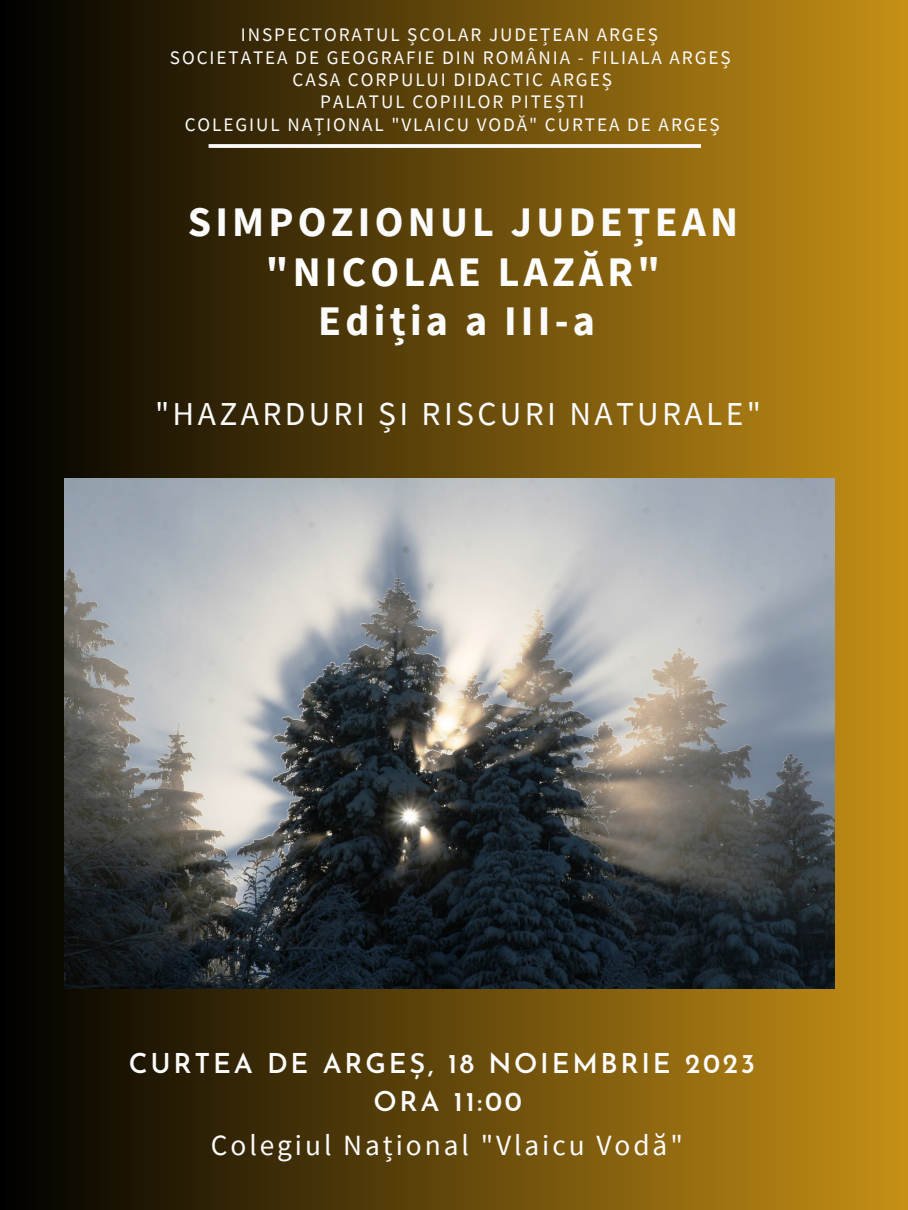
<style>
.page{position:relative;width:908px;height:1210px;background:#fff}
.page>*{position:absolute;margin:0;border:0;box-sizing:border-box;transform-origin:0 0}
.t1{font:700 42.07px "Source Sans Pro";letter-spacing:.1em;color:#fbfbfb}
.t2{font:700 42.07px "Source Sans Pro";letter-spacing:.1em;color:#fff}
.t3{font:33.46px "Source Sans Pro";letter-spacing:.1em;color:#fbfbfb}
.t4{font:29.33px "Source Sans Pro";letter-spacing:.1em;color:#fbfbfb}
.t5{font:600 27.27px "Josefin Sans";letter-spacing:.1em;color:#fbfbfb}
.t6{font:19.14px/22.3px "Source Sans Pro";letter-spacing:.1em;color:#fbfbfb;text-align:center}
.s1{color:#fbfbfb}
</style>
<div class="page">
<div style="left:0;top:0;width:907px;height:1210px;background:linear-gradient(to right,#000,#c69016)"></div>
<img style="left:208px;top:144px;width:491px;height:4px">
<img style="left:65px;top:478px;width:768px;height:510px">
<p class="t6" style="left:241px;top:23px;width:418px">INSPECTORATUL ȘCOLAR JUDEȚEAN ARGEȘ</p>
<p class="t6" style="left:170px;top:46px;width:562px">SOCIETATEA DE GEOGRAFIE DIN ROMÂNIA - FILIALA ARGEȘ<br>CASA CORPULUI DIDACTIC ARGEȘ</p>
<p class="t6" style="left:320px;top:90px;width:265px">PALATUL COPIILOR PITEȘTI</p>
<p class="t6" style="left:185px;top:113px;width:536px">COLEGIUL NAȚIONAL "VLAICU VODĂ" CURTEA DE ARGEȘ</p>
<p class="t1" style="left:188px;top:194px;width:552px">SIMPOZIONUL JUDEȚEAN</p>
<p class="t2" style="left:266px;top:244px;width:395px"><span class="s1">"</span>NICOLAE LAZĂR<span class="s1">"</span></p>
<p class="t1" style="left:318px;top:294px;width:278px">Ediția a III-a</p>
<p class="t3" style="left:155px;top:392px;width:607px">"HAZARDURI ȘI RISCURI NATURALE"</p>
<p class="t5" style="left:129px;top:1053px;width:627px">CURTEA DE ARGEȘ, 18 NOIEMBRIE 2023</p>
<p class="t5" style="left:373px;top:1090px;width:150px">ORA 11:00</p>
<p class="t4" style="left:211px;top:1126px;width:473px">Colegiul Național "Vlaicu Vodă"</p>
</div>
